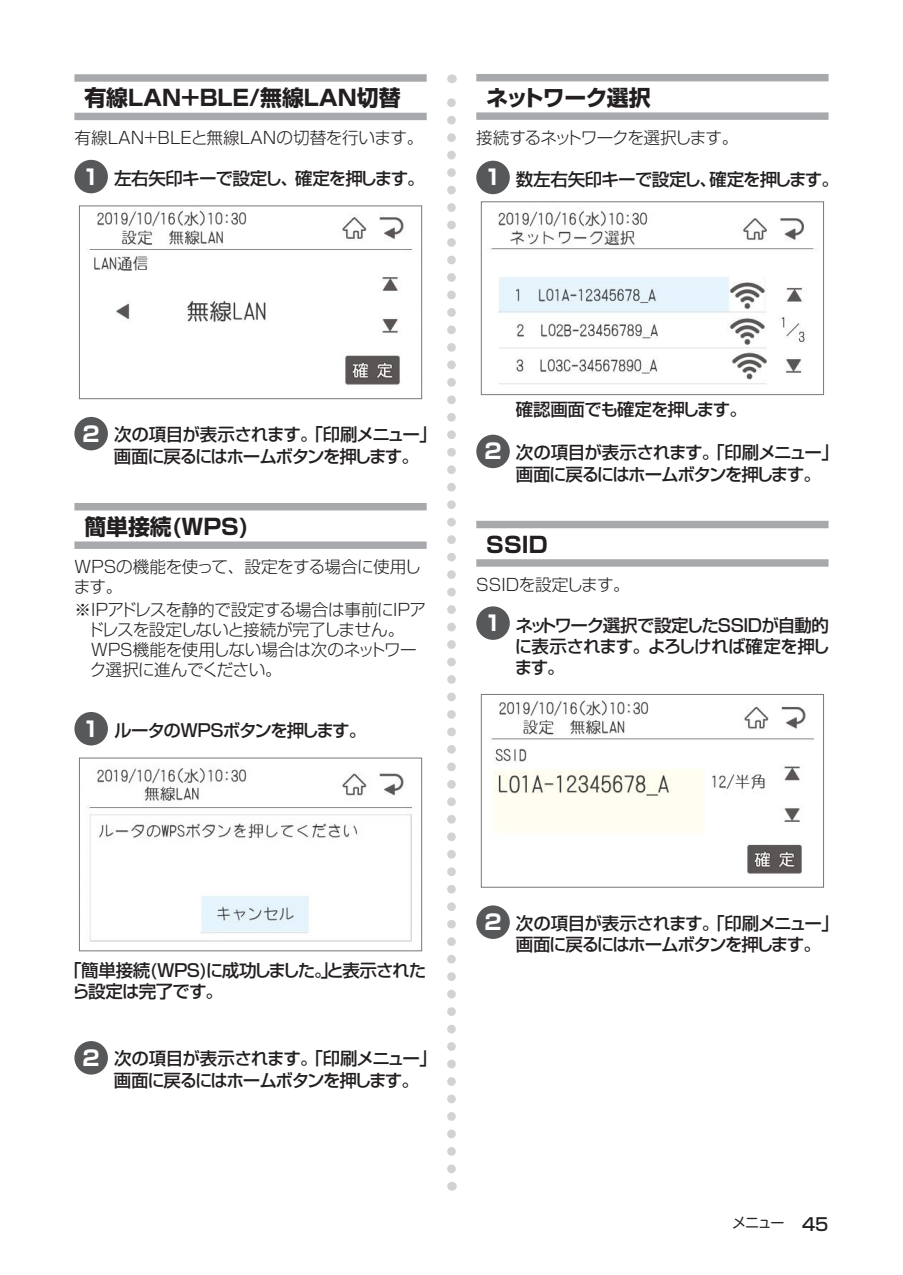
<style>
.page{position:relative;width:903px;height:1275px;background:#fff}
.page>*{position:absolute;margin:0;border:0;box-sizing:border-box;transform-origin:0 0}
._031_Title3{font:700 21.88px "Shin Go Pro";color:#231f20}
._031_Title3-2{font:700 21.88px "Shin Go Pro";letter-spacing:-.03em;color:#231f20}
._050_S1No{font:700 21px "Shin Go Pro";color:#fff}
._051_Step1{font:500 17.5px/21.9px "Shin Go Pro";letter-spacing:-.06em;color:#231f20}
._032_Lead3{font:300 16.62px/20.1px "Shin Go Pro";letter-spacing:-.03em;color:#231f20}
._032_Lead3-2{font:300 16.62px "Shin Go Pro";color:#231f20}
._032_Lead3-3{font:300 16.62px "Shin Go Pro";letter-spacing:-.05em;color:#231f20}
._032_Lead3-4{font:300 16.62px "Shin Go Pro";letter-spacing:-.065em;color:#231f20}
.t1{font:14px "Shin M Go Pro";color:#231f20}
.s1{font-family:"Shin Go Pro";font-weight:500;font-size:17.5px}
</style>
<div class="page">
<svg style="left:447px;top:74px;width:9px;height:1095px"></svg>
<div style="left:74px;top:74px;width:353px;height:8px;background:#a8a9ad"></div>
<div style="left:74px;top:113px;width:353px;height:7px;background:#a8a9ad"></div>
<div style="left:74px;top:503px;width:353px;height:7px;background:#a8a9ad"></div>
<div style="left:74px;top:541px;width:353px;height:8px;background:#a8a9ad"></div>
<div style="left:74px;top:160px;width:34px;height:33px;background:#57585a;border-radius:50%"></div>
<img style="left:87px;top:209px;width:325px;height:176px">
<div style="left:79px;top:206px;width:343px;height:193px;border:1px solid #76787b"></div>
<div style="left:74px;top:417px;width:34px;height:33px;background:#57585a;border-radius:50%"></div>
<div style="left:74px;top:712px;width:34px;height:33px;background:#57585a;border-radius:50%"></div>
<img style="left:87px;top:768px;width:325px;height:174px">
<div style="left:79px;top:758px;width:343px;height:193px;border:1px solid #76787b"></div>
<div style="left:74px;top:1041px;width:34px;height:33px;background:#57585a;border-radius:50%"></div>
<div style="left:476px;top:74px;width:352px;height:7px;background:#a8a9ad"></div>
<div style="left:476px;top:112px;width:352px;height:8px;background:#a8a9ad"></div>
<div style="left:476px;top:521px;width:352px;height:7px;background:#a8a9ad"></div>
<div style="left:476px;top:559px;width:352px;height:8px;background:#a8a9ad"></div>
<div style="left:476px;top:161px;width:34px;height:33px;background:#57585a;border-radius:50%"></div>
<img style="left:490px;top:209px;width:325px;height:176px">
<div style="left:481px;top:201px;width:343px;height:194px;border:1px solid #76787b"></div>
<div style="left:476px;top:435px;width:34px;height:33px;background:#57585a;border-radius:50%"></div>
<div style="left:476px;top:606px;width:34px;height:34px;background:#57585a;border-radius:50%"></div>
<img style="left:489px;top:700px;width:325px;height:174px">
<div style="left:481px;top:694px;width:343px;height:194px;border:1px solid #76787b"></div>
<div style="left:476px;top:905px;width:34px;height:34px;background:#57585a;border-radius:50%"></div>
<p class="_031_Title3" style="left:84px;top:81px;width:318px">有線LAN＋BLE/無線LAN切替</p>
<p class="_032_Lead3-2" style="left:74px;top:124px;width:350px">有線LAN＋BLEと無線LANの切替を行います。</p>
<p class="_050_S1No" style="left:83px;top:160px;width:19px">1</p>
<p class="_051_Step1" style="left:114px;top:165px;width:312px">左右矢印キーで設定し、確定を押します。</p>
<p class="_031_Title3-2" style="left:486px;top:80px;width:166px">ネットワーク選択</p>
<p class="_032_Lead3-4" style="left:476px;top:124px;width:263px">接続するネットワークを選択します。</p>
<p class="_050_S1No" style="left:484px;top:161px;width:19px">1</p>
<p class="_051_Step1" style="left:516px;top:166px;width:325px">数左右矢印キーで設定し、確定を押します。</p>
<p class="_050_S1No" style="left:83px;top:417px;width:19px">2</p>
<p class="_051_Step1" style="left:114px;top:421px;width:325px">次の項目が表示されます。「印刷メニュー」画面に戻るにはホームボタンを押します。</p>
<p class="_031_Title3" style="left:84px;top:509px;width:166px">簡単接続(WPS)</p>
<p class="_032_Lead3" style="left:74px;top:555px;width:349px">WPSの機能を使って、設定をする場合に使用します。</p>
<p class="_032_Lead3" style="left:74px;top:598px;width:353px">※IPアドレスを静的で設定する場合は事前にIPア</p>
<p class="_032_Lead3-3" style="left:74px;top:616px;width:332px">　ドレスを設定しないと接続が完了しません。</p>
<p class="_032_Lead3" style="left:74px;top:638px;width:344px">　WPS機能を使用しない場合は次のネットワー</p>
<p class="_032_Lead3" style="left:74px;top:658px;width:209px">　ク選択に進んでください。</p>
<p class="_050_S1No" style="left:83px;top:712px;width:19px">1</p>
<p class="_051_Step1" style="left:114px;top:717px;width:254px">ルータのWPSボタンを押します。</p>
<p class="_051_Step1" style="left:516px;top:396px;width:232px">確認画面でも確定を押します。</p>
<p class="_050_S1No" style="left:484px;top:435px;width:19px">2</p>
<p class="_051_Step1" style="left:516px;top:439px;width:325px">次の項目が表示されます。「印刷メニュー」画面に戻るにはホームボタンを押します。</p>
<p class="_031_Title3" style="left:486px;top:527px;width:63px">SSID</p>
<p class="_032_Lead3" style="left:476px;top:572px;width:155px">SSIDを設定します。</p>
<p class="_050_S1No" style="left:484px;top:606px;width:19px">1</p>
<p class="_051_Step1" style="left:515px;top:612px;width:317px;line-height:21px;text-align:justify">ネットワーク選択で設定したSSIDが自動的に表示されます。よろしければ確定を押します。</p>
<p class="_051_Step1" style="left:72px;top:958px;width:356px;line-height:21px;text-indent:-8px">「簡単接続(WPS)に成功しました。」と表示されたら設定は完了です。</p>
<p class="_050_S1No" style="left:83px;top:1041px;width:19px">2</p>
<p class="_051_Step1" style="left:114px;top:1045px;width:325px">次の項目が表示されます。「印刷メニュー」画面に戻るにはホームボタンを押します。</p>
<p class="_050_S1No" style="left:484px;top:905px;width:19px">2</p>
<p class="_051_Step1" style="left:516px;top:910px;width:325px">次の項目が表示されます。「印刷メニュー」画面に戻るにはホームボタンを押します。</p>
<p class="t1" style="left:732px;top:1212px;width:98px">メニュー <span class="s1">45</span></p>
</div>
